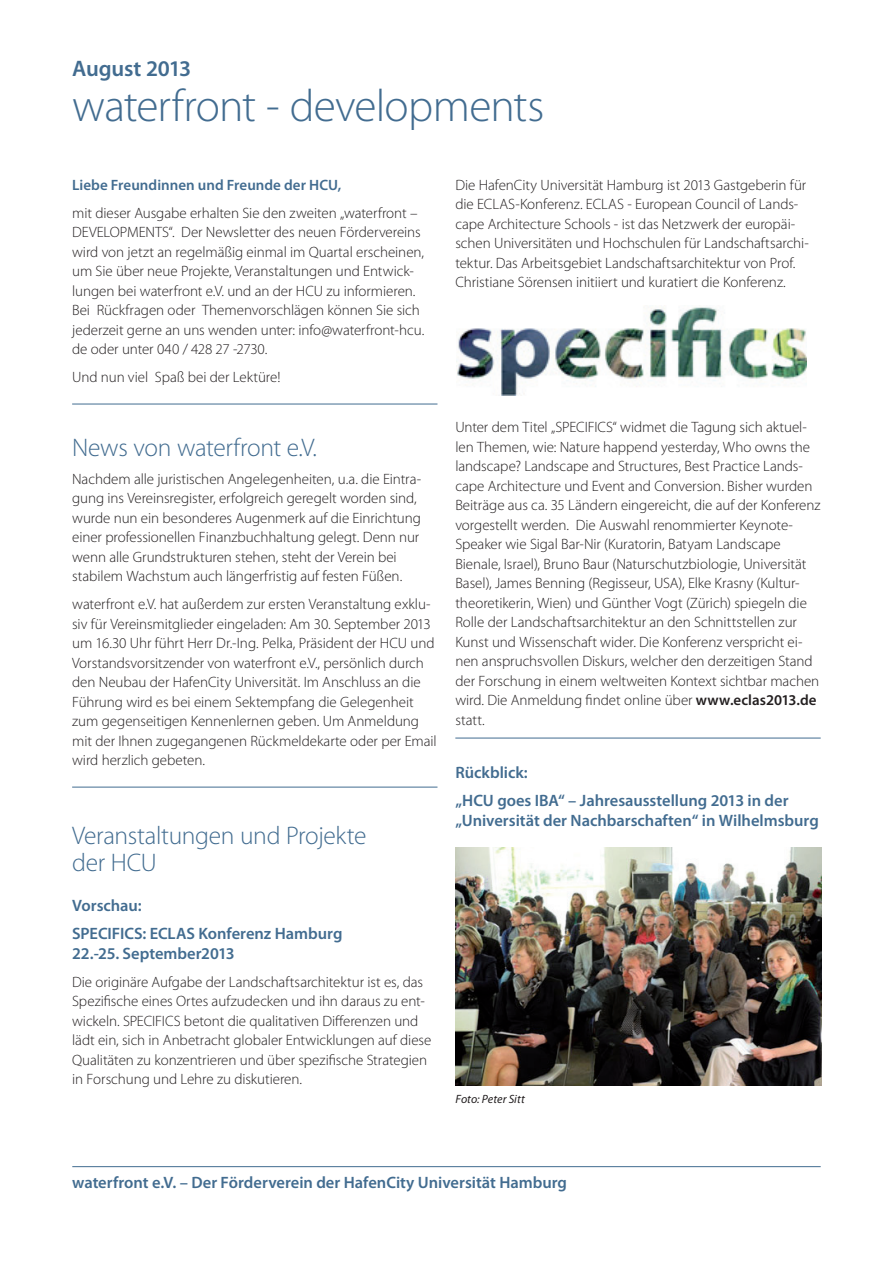
<style>
.page{position:relative;width:893px;height:1263px;background:#fff}
.page>*{position:absolute;margin:0;border:0;box-sizing:border-box;transform-origin:0 0}
.t1{font:300 45.45px "Myriad Pro";letter-spacing:-.015em;color:#426c90}
.t2{font:300 25.5px/27px "Myriad Pro";letter-spacing:-.015em;color:#426c90}
.t3{font:600 22.5px "Myriad Pro";letter-spacing:-.01em;color:#426c90}
.t4{font:600 16.5px/28px "Myriad Pro";color:#426c90}
.t5{font:300 15px/19.5px "Myriad Pro";letter-spacing:-.005em;color:#231f20}
.t6{font:600 15px "Myriad Pro";color:#426c90}
.t7{font:italic 12px "Myriad Pro";color:#231f20}
.s1{font-weight:600}
</style>
<div class="page">
<hr style="left:72px;top:404px;width:365px;height:1px;background:#426c90">
<hr style="left:72px;top:787px;width:365px;height:1px;background:#426c90">
<hr style="left:455px;top:738px;width:366px;height:1px;background:#426c90">
<img style="left:457px;top:307px;width:350px;height:89px">
<img style="left:455px;top:847px;width:366px;height:238px">
<hr style="left:72px;top:1166px;width:749px;height:1px;background:#426c90">
<h3 class="t3" style="left:72px;top:54px;width:121px">August 2013</h3>
<h1 class="t1" style="left:72px;top:81px;width:474px">waterfront - developments</h1>
<p class="t6" style="left:72px;top:175px;width:271px">Liebe Freundinnen und Freunde der HCU,</p>
<p class="t5" style="left:72px;top:203px;width:354px">mit dieser Ausgabe erhalten Sie den zweiten „waterfront – DEVELOPMENTS“. Der Newsletter des neuen Fördervereins wird von jetzt an regelmäßig einmal im Quartal erscheinen, um Sie über neue Projekte, Veranstaltungen und Entwick&shy;lungen bei waterfront e.V. und an der HCU zu informieren.<br>Bei Rückfragen oder Themenvorschlägen können Sie sich jederzeit gerne an uns wenden unter: info@waterfront-hcu. de oder unter 040 / 428 27 -2730.</p>
<p class="t5" style="left:72px;top:368px;width:210px">Und nun viel Spaß bei der Lektüre!</p>
<h2 class="t2" style="left:72px;top:434px;width:246px">News von waterfront e.V.</h2>
<p class="t5" style="left:72px;top:469px;width:351px">Nachdem alle juristischen Angelegenheiten, u.a. die Eintra&shy;gung ins Vereinsregister, erfolgreich geregelt worden sind, wurde nun ein besonderes Augenmerk auf die Einrichtung einer professionellen Finanzbuchhaltung gelegt. Denn nur wenn alle Grundstrukturen stehen, steht der Verein bei stabilem Wachstum auch längerfristig auf festen Füßen.</p>
<p class="t5" style="left:72px;top:595px;width:366px">waterfront e.V. hat außerdem zur ersten Veranstaltung exklu&shy;siv für Vereinsmitglieder eingeladen: Am 30. September 2013 um 16.30 Uhr führt Herr Dr.-Ing. Pelka, Präsident der HCU und Vorstandsvorsitzender von waterfront e.V., persönlich durch den Neubau der HafenCity Universität. Im Anschluss an die Führung wird es bei einem Sektempfang die Gelegenheit zum gegenseitigen Kennenlernen geben. Um Anmeldung mit der Ihnen zugegangenen Rückmeldekarte oder per Email wird herzlich gebeten.</p>
<h2 class="t2" style="left:72px;top:822px;width:296px">Veranstaltungen und Projekte der HCU</h2>
<p class="t4" style="left:72px;top:891px;width:272px">Vorschau:<br>SPECIFICS: ECLAS Konferenz Hamburg</p>
<p class="t4" style="left:72px;top:939px;width:164px">22.-25. September2013</p>
<p class="t5" style="left:72px;top:972px;width:361px">Die originäre Aufgabe der Landschaftsarchitektur ist es, das Spezifische eines Ortes aufzudecken und ihn daraus zu ent&shy;wickeln. SPECIFICS betont die qualitativen Differenzen und lädt ein, sich in Anbetracht globaler Entwicklungen auf diese Qualitäten zu konzentrieren und über spezifische Strategien in Forschung und Lehre zu diskutieren.</p>
<p class="t5" style="left:455px;top:175px;width:355px">Die HafenCity Universität Hamburg ist 2013 Gastgeberin für die ECLAS-Konferenz. ECLAS - European Council of Lands&shy;cape Architecture Schools - ist das Netzwerk der europäi&shy;schen Universitäten und Hochschulen für Landschaftsarchi&shy;tektur. Das Arbeitsgebiet Landschaftsarchitektur von Prof.<br>Christiane Sörensen initiiert und kuratiert die Konferenz.</p>
<p class="t5" style="left:455px;top:418px;width:367px">Unter dem Titel „SPECIFICS“ widmet die Tagung sich aktuel&shy;len Themen, wie: Nature happend yesterday, Who owns the landscape? Landscape and Structures, Best Practice Lands&shy;cape Architecture und Event and Conversion. Bisher wurden Beiträge aus ca. 35 Ländern eingereicht, die auf der Konferenz vorgestellt werden. Die Auswahl renommierter Keynote-Speaker wie Sigal Bar-Nir (Kuratorin, Batyam Landscape Bienale, Israel), Bruno Baur (Naturschutzbiologie, Universität Basel), James Benning (Regisseur, USA), Elke Krasny (Kultur&shy;theoretikerin, Wien) und Günther Vogt (Zürich) spiegeln die Rolle der Landschaftsarchitektur an den Schnittstellen zur Kunst und Wissenschaft wider. Die Konferenz verspricht ei&shy;nen anspruchsvollen Diskurs, welcher den derzeitigen Stand der Forschung in einem weltweiten Kontext sichtbar machen wird. Die Anmeldung findet online über <span class="s1">www.eclas2013.de </span>statt.</p>
<p class="t4" style="left:455px;top:758px;width:335px">Rückblick:<br>„HCU goes IBA“ – Jahresausstellung 2013 in der</p>
<p class="t4" style="left:455px;top:806px;width:365px">„Universität der Nachbarschaften“ in Wilhelmsburg</p>
<p class="t7" style="left:455px;top:1092px;width:71px">Foto: Peter Sitt</p>
<p class="t4" style="left:72px;top:1168px;width:496px">waterfront e.V. – Der Förderverein der HafenCity Universität Hamburg</p>
</div>
